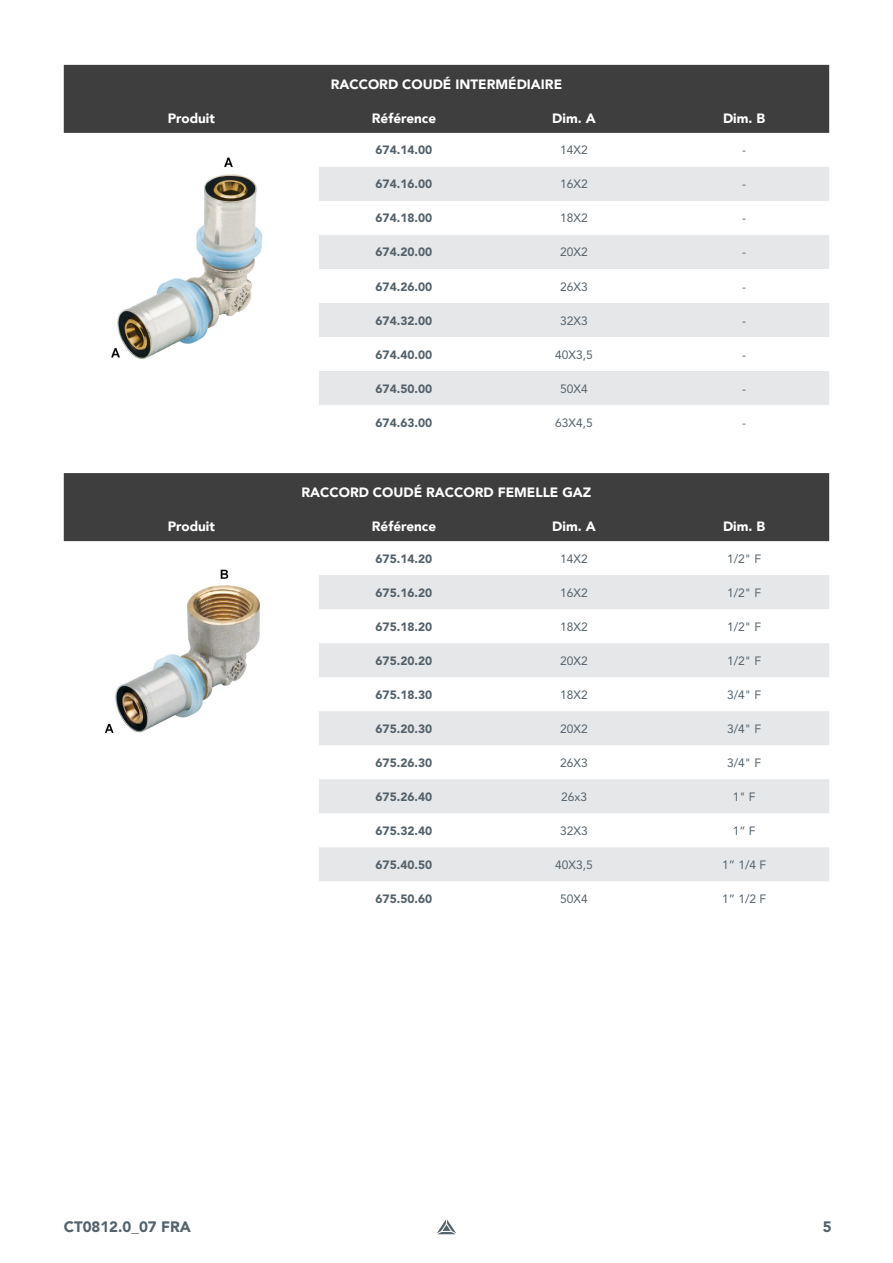
<style>
.page{position:relative;width:893px;height:1263px;background:#fff}
.page>*{position:absolute;margin:0;border:0;box-sizing:border-box;transform-origin:0 0}
.t1{font:900 15px "Avenir LT Pro";color:#54626c}
.t2{font:900 13.5px "Avenir";color:#fff}
.t3{font:900 12px "Avenir LT Pro";color:#54626c}
.t4{font:12px "Avenir LT Pro";color:#54626c}
</style>
<div class="page">
<svg style="left:437px;top:1219px;width:19px;height:15px"></svg>
<div style="left:64px;top:65px;width:765px;height:68px;background:#3e3e3f"></div>
<svg style="left:319px;top:167px;width:510px;height:238px;fill:#e6e7e9"></svg>
<div style="left:64px;top:473px;width:765px;height:68px;background:#3e3e3f"></div>
<svg style="left:319px;top:575px;width:510px;height:306px;fill:#e6e7e9"></svg>
<img style="left:104px;top:569px;width:156px;height:164px">
<img style="left:111px;top:157px;width:152px;height:203px">
<p class="t2" style="left:331px;top:72px;width:233px">RACCORD COUDÉ INTERMÉDIAIRE</p>
<p class="t2" style="left:168px;top:106px;width:49px">Produit</p>
<p class="t2" style="left:372px;top:106px;width:66px">Référence</p>
<p class="t2" style="left:552px;top:106px;width:45px">Dim. A</p>
<p class="t2" style="left:723px;top:106px;width:44px">Dim. B</p>
<p class="t3" style="left:376px;top:143px;width:58px">674.14.00</p>
<p class="t4" style="left:560px;top:143px;width:29px">14X2</p>
<p class="t4" style="left:742px;top:143px;width:5px">-</p>
<p class="t3" style="left:376px;top:177px;width:58px">674.16.00</p>
<p class="t4" style="left:560px;top:177px;width:29px">16X2</p>
<p class="t4" style="left:742px;top:177px;width:5px">-</p>
<p class="t3" style="left:376px;top:211px;width:58px">674.18.00</p>
<p class="t4" style="left:560px;top:211px;width:29px">18X2</p>
<p class="t4" style="left:742px;top:211px;width:5px">-</p>
<p class="t3" style="left:376px;top:245px;width:58px">674.20.00</p>
<p class="t4" style="left:560px;top:245px;width:29px">20X2</p>
<p class="t4" style="left:742px;top:245px;width:5px">-</p>
<p class="t3" style="left:376px;top:279px;width:58px">674.26.00</p>
<p class="t4" style="left:560px;top:279px;width:29px">26X3</p>
<p class="t4" style="left:742px;top:279px;width:5px">-</p>
<p class="t3" style="left:376px;top:313px;width:58px">674.32.00</p>
<p class="t4" style="left:560px;top:313px;width:29px">32X3</p>
<p class="t4" style="left:742px;top:313px;width:5px">-</p>
<p class="t3" style="left:376px;top:347px;width:58px">674.40.00</p>
<p class="t4" style="left:555px;top:347px;width:39px">40X3,5</p>
<p class="t4" style="left:742px;top:347px;width:5px">-</p>
<p class="t3" style="left:376px;top:381px;width:58px">674.50.00</p>
<p class="t4" style="left:560px;top:381px;width:29px">50X4</p>
<p class="t4" style="left:742px;top:381px;width:5px">-</p>
<p class="t3" style="left:376px;top:415px;width:58px">674.63.00</p>
<p class="t4" style="left:555px;top:415px;width:39px">63X4,5</p>
<p class="t4" style="left:742px;top:415px;width:5px">-</p>
<p class="t2" style="left:301px;top:481px;width:291px">RACCORD COUDÉ RACCORD FEMELLE GAZ</p>
<p class="t2" style="left:168px;top:515px;width:49px">Produit</p>
<p class="t2" style="left:372px;top:515px;width:66px">Référence</p>
<p class="t2" style="left:552px;top:515px;width:45px">Dim. A</p>
<p class="t2" style="left:723px;top:515px;width:44px">Dim. B</p>
<p class="t3" style="left:376px;top:551px;width:58px">675.14.20</p>
<p class="t4" style="left:560px;top:551px;width:29px">14X2</p>
<p class="t4" style="left:727px;top:551px;width:36px">1/2" F</p>
<p class="t3" style="left:376px;top:585px;width:58px">675.16.20</p>
<p class="t4" style="left:560px;top:585px;width:29px">16X2</p>
<p class="t4" style="left:727px;top:585px;width:36px">1/2" F</p>
<p class="t3" style="left:376px;top:619px;width:58px">675.18.20</p>
<p class="t4" style="left:560px;top:619px;width:29px">18X2</p>
<p class="t4" style="left:727px;top:619px;width:36px">1/2" F</p>
<p class="t3" style="left:376px;top:653px;width:58px">675.20.20</p>
<p class="t4" style="left:560px;top:653px;width:29px">20X2</p>
<p class="t4" style="left:727px;top:653px;width:36px">1/2" F</p>
<p class="t3" style="left:376px;top:687px;width:58px">675.18.30</p>
<p class="t4" style="left:560px;top:687px;width:29px">18X2</p>
<p class="t4" style="left:727px;top:687px;width:36px">3/4" F</p>
<p class="t3" style="left:376px;top:721px;width:58px">675.20.30</p>
<p class="t4" style="left:560px;top:721px;width:29px">20X2</p>
<p class="t4" style="left:727px;top:721px;width:36px">3/4" F</p>
<p class="t3" style="left:376px;top:755px;width:58px">675.26.30</p>
<p class="t4" style="left:560px;top:755px;width:29px">26X3</p>
<p class="t4" style="left:727px;top:755px;width:36px">3/4" F</p>
<p class="t3" style="left:376px;top:789px;width:58px">675.26.40</p>
<p class="t4" style="left:561px;top:789px;width:28px">26x3</p>
<p class="t4" style="left:733px;top:789px;width:24px">1" F</p>
<p class="t3" style="left:376px;top:823px;width:58px">675.32.40</p>
<p class="t4" style="left:560px;top:823px;width:29px">32X3</p>
<p class="t4" style="left:733px;top:823px;width:24px">1” F</p>
<p class="t3" style="left:376px;top:857px;width:58px">675.40.50</p>
<p class="t4" style="left:555px;top:857px;width:39px">40X3,5</p>
<p class="t4" style="left:722px;top:857px;width:46px">1” 1/4 F</p>
<p class="t3" style="left:376px;top:891px;width:58px">675.50.60</p>
<p class="t4" style="left:560px;top:891px;width:29px">50X4</p>
<p class="t4" style="left:722px;top:891px;width:46px">1” 1/2 F</p>
<p class="t1" style="left:64px;top:1218px;width:129px">CT0812.0_07 FRA</p>
<p class="t1" style="left:823px;top:1218px;width:10px">5</p>
</div>
